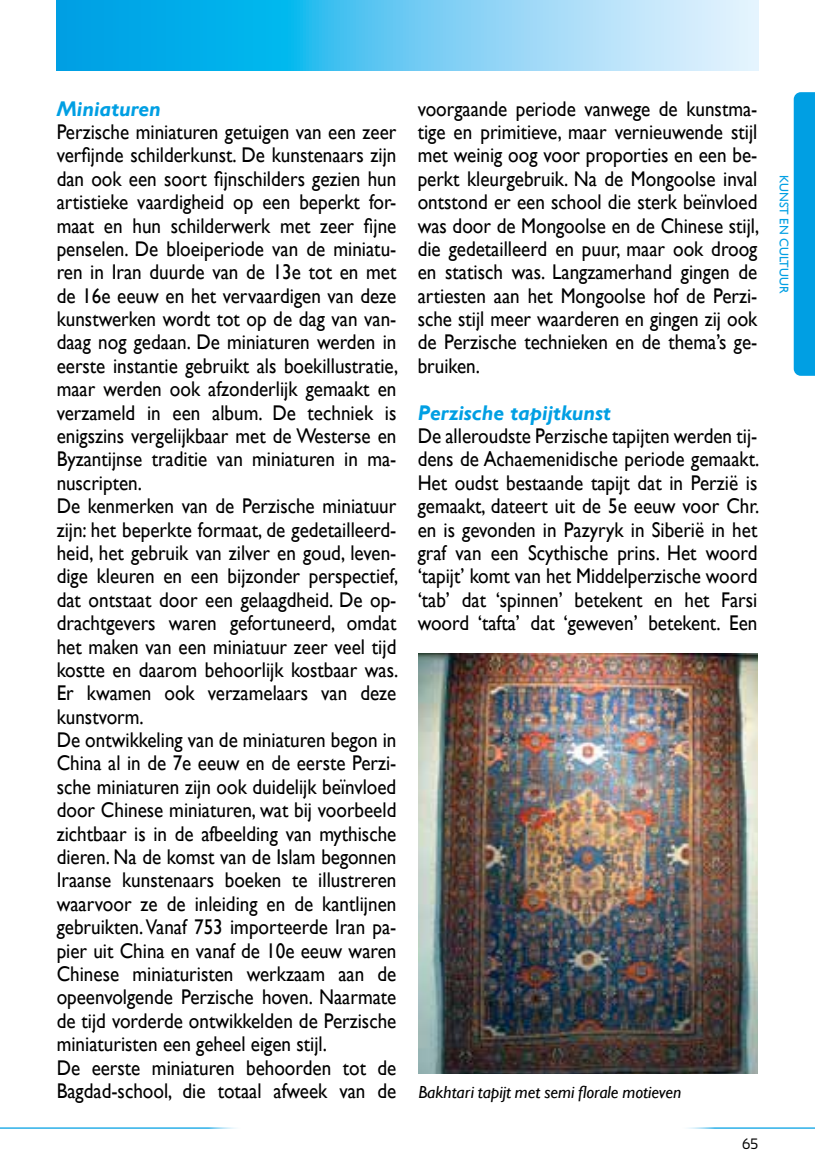
<style>
.page{position:relative;width:815px;height:1170px;background:#fff}
.page>*{position:absolute;margin:0;border:0;box-sizing:border-box;transform-origin:0 0}
.t1{font:21.25px/23.5px "Gill Sans";color:#000;text-align:justify;scale:.9 1}
.t2{font:italic 700 21.25px "Gill Sans";color:#009fe3}
.t3{font:italic 17.5px "Gill Sans";color:#000}
.t4{font:15px "Sansation";color:#000;scale:.9 1}
.t5{font:12.5px "Gill Sans";color:#009fe3}
</style>
<div class="page">
<div style="left:794px;top:92px;width:21px;height:284px;background:#009fe3"></div>
<svg style="left:57px;top:0;width:701px;height:71px;background:#62c9f2"></svg>
<img style="left:418px;top:653px;width:339px;height:420px">
<hr style="left:0;top:1127px;width:244px;height:1px;background:#009fe3">
<hr style="left:679px;top:1127px;width:136px;height:1px;background:#009fe3">
<p class="t2" style="left:57px;top:96px;width:106px">Miniaturen</p>
<p class="t1" style="left:57px;top:120px;width:381px;text-align:left">Perzische miniaturen getuigen van een zeer verfijnde schilderkunst. De kunstenaars zijn dan ook een soort fijnschilders gezien hun artistieke vaardigheid op een beperkt for&shy;maat en hun schilderwerk met zeer fijne penselen. De bloeiperiode van de miniatu&shy;ren in Iran duurde van de 13e tot en met de 16e eeuw en het vervaardigen van deze kunstwerken wordt tot op de dag van van&shy;daag nog gedaan. De miniaturen werden in eerste instantie gebruikt als boekillustratie, maar werden ook afzonderlijk gemaakt en verzameld in een album. De techniek is enigszins vergelijkbaar met de Westerse en Byzantijnse traditie van miniaturen in ma&shy;nuscripten.<br>De kenmerken van de Perzische miniatuur zijn: het beperkte formaat, de gedetailleerd&shy;heid, het gebruik van zilver en goud, leven&shy;dige kleuren en een bijzonder perspectief, dat ontstaat door een gelaagdheid. De op&shy;drachtgevers waren gefortuneerd, omdat het maken van een miniatuur zeer veel tijd kostte en daarom behoorlijk kostbaar was.<br>Er kwamen ook verzamelaars van deze kunstvorm.<br>De ontwikkeling van de miniaturen begon in China al in de 7e eeuw en de eerste Perzi&shy;sche miniaturen zijn ook duidelijk beïnvloed door Chinese miniaturen, wat bij voorbeeld zichtbaar is in de afbeelding van mythische dieren. Na de komst van de Islam begonnen Iraanse kunstenaars boeken te illustreren waarvoor ze de inleiding en de kantlijnen gebruikten. Vanaf 753 importeerde Iran pa&shy;pier uit China en vanaf de 10e eeuw waren Chinese miniaturisten werkzaam aan de opeenvolgende Perzische hoven. Naarmate de tijd vorderde ontwikkelden de Perzische miniaturisten een geheel eigen stijl.<br>De eerste miniaturen behoorden tot de Bagdad-school, die totaal afweek van de</p>
<p class="t1" style="left:418px;top:97px;width:381px">voorgaande periode vanwege de kunstma&shy;tige en primitieve, maar vernieuwende stijl met weinig oog voor proporties en een be&shy;perkt kleurgebruik. Na de Mongoolse inval ontstond er een school die sterk beïnvloed was door de Mongoolse en de Chinese stijl, die gedetailleerd en puur, maar ook droog en statisch was. Langzamerhand gingen de artiesten aan het Mongoolse hof de Perzi&shy;sche stijl meer waarderen en gingen zij ook de Perzische technieken en de thema’s ge&shy;bruiken.</p>
<p class="t2" style="left:418px;top:400px;width:195px">Perzische tapijtkunst</p>
<p class="t1" style="left:418px;top:424px;width:381px">De alleroudste Perzische tapijten werden tij&shy;dens de Achaemenidische periode gemaakt.<br>Het oudst bestaande tapijt dat in Perzië is gemaakt, dateert uit de 5e eeuw voor Chr. en is gevonden in Pazyryk in Siberië in het graf van een Scythische prins. Het woord ‘tapijt’ komt van het Middelperzische woord ‘tab’ dat ‘spinnen’ betekent en het Farsi woord ‘tafta’ dat ‘geweven’ betekent. Een</p>
<p class="t3" style="left:418px;top:1081px;width:264px">Bakhtari tapijt met semi florale motieven</p>
<p class="t4" style="left:742px;top:1134px;width:19px">65</p>
<p class="t5" style="left:791px;top:175px;width:120px;rotate:90deg">KUNST EN CULTUUR</p>
</div>
